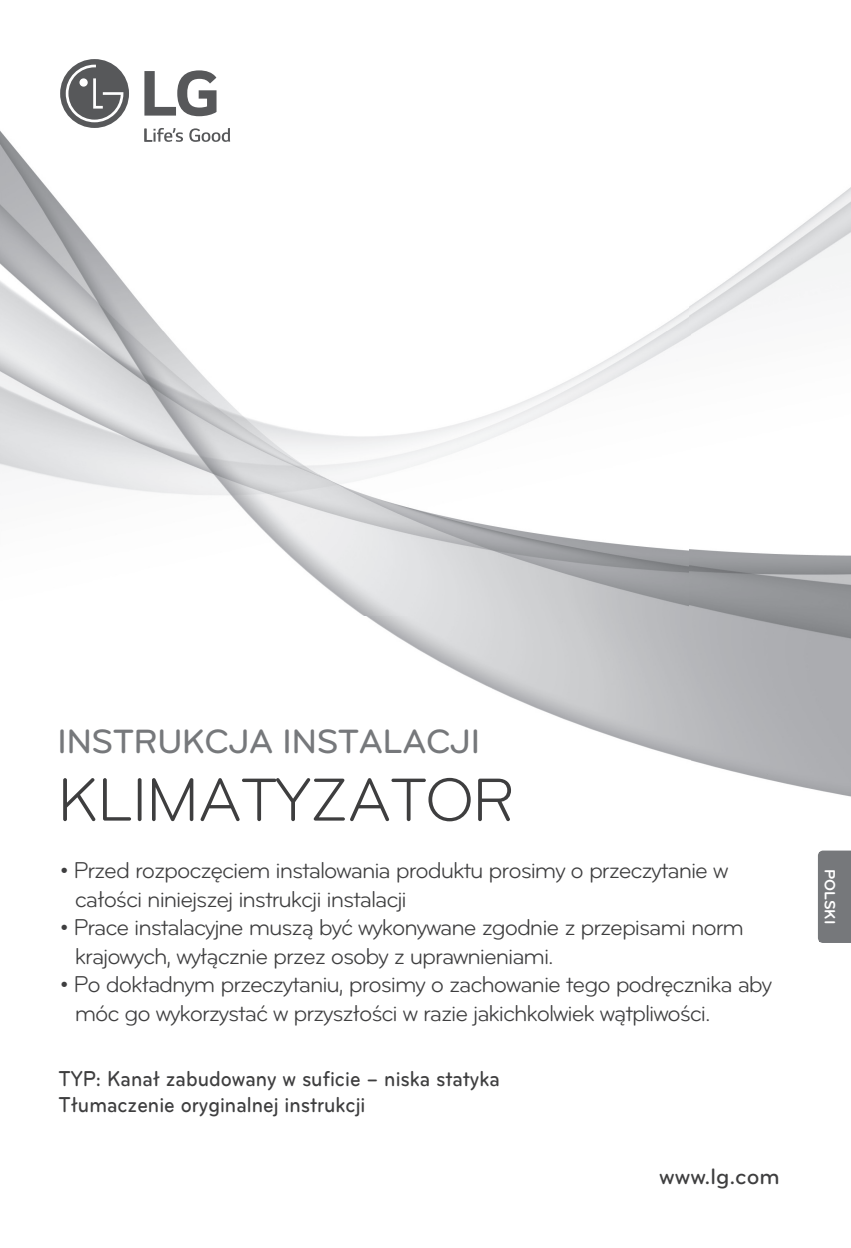
<style>
.page{position:relative;width:851px;height:1248px;background:#fff}
.page>*{position:absolute;margin:0;border:0;box-sizing:border-box;transform-origin:0 0}
.t1{font:63px "Bryant LG";letter-spacing:-.03em;color:#3e3e3f}
.t2{font:500 35px "Bryant LG";letter-spacing:-.025em;color:#76787b}
.t3{font:23.8px/28.6px "Bryant LG";letter-spacing:-.045em;color:#3e3e3f}
.t4{font:500 23.2px "Bryant LG";color:#3e3e3f}
.t5{font:500 22.4px/26.8px "Bryant LG";color:#3e3e3f;scale:.9 1}
.t6{font:700 15.4px "Bryant LG";color:#fff}
</style>
<div class="page">
<img style="left:0;top:59px;width:850px;height:738px">
<div style="left:60px;top:59px;width:69px;height:69px;background:#57585a;border-radius:50%"></div>
<svg style="left:66px;top:65px;width:57px;height:57px"></svg>
<svg style="left:144px;top:128px;width:39px;height:14px"></svg>
<svg style="left:189px;top:128px;width:41px;height:14px"></svg>
<svg style="left:144px;top:70px;width:72px;height:46px"></svg>
<svg style="left:817px;top:850px;width:33px;height:92px"></svg>
<div style="left:819px;top:851px;width:20px;height:90px;background:#76787b"></div>
<h2 class="t2" style="left:57px;top:728px;width:424px">INSTRUKCJA INSTALACJI</h2>
<h1 class="t1" style="left:57px;top:777px;width:459px">KLIMATYZATOR</h1>
<p class="t3" style="left:75px;top:857px;width:655px;text-indent:-15px">• Przed rozpoczęciem instalowania produktu prosimy o przeczytanie w całości niniejszej instrukcji instalacji</p>
<p class="t3" style="left:75px;top:915px;width:670px;text-indent:-15px">• Prace instalacyjne muszą być wykonywane zgodnie z przepisami norm krajowych, wyłącznie przez osoby z uprawnieniami.</p>
<p class="t3" style="left:75px;top:972px;width:698px;text-indent:-15px">• Po dokładnym przeczytaniu, prosimy o zachowanie tego podręcznika aby móc go wykorzystać w przyszłości w razie jakichkolwiek wątpliwości.</p>
<p class="t5" style="left:58px;top:1066px;width:492px">TYP: Kanał zabudowany w suficie – niska statyka<br>Tłumaczenie oryginalnej instrukcji</p>
<p class="t4" style="left:659px;top:1167px;width:122px">www.lg.com</p>
<p class="t6" style="left:839px;top:868px;width:57px;rotate:90deg">POLSKI</p>
</div>
